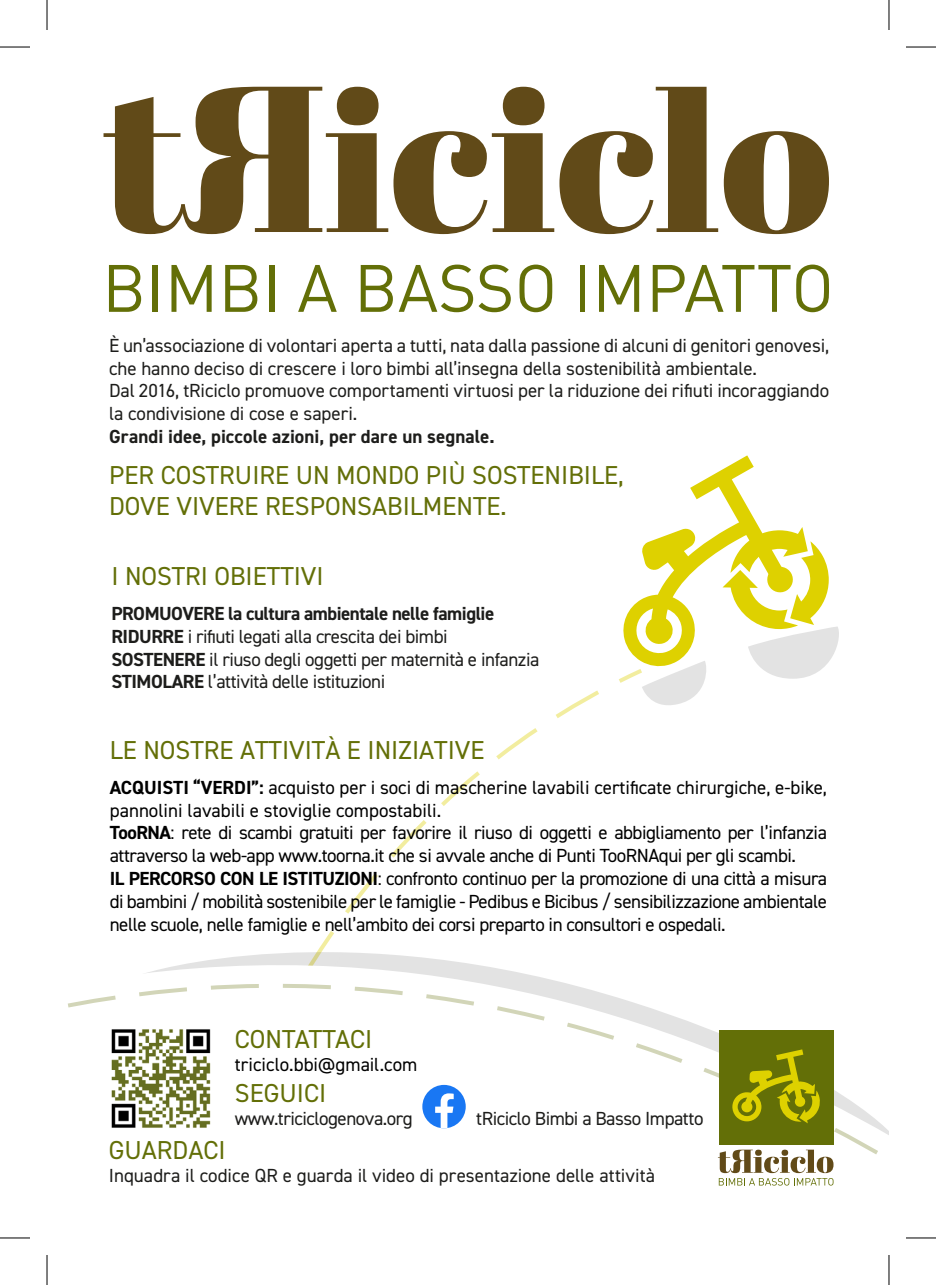
<style>
.page{position:relative;width:936px;height:1285px;background:#fff}
.page>*{position:absolute;margin:0;border:0;box-sizing:border-box;transform-origin:0 0}
.t1{font:26px/31.2px "DIN2014";color:#636f07}
.t2{font:19px/22.8px "DIN2014";letter-spacing:-.025em;color:#000}
.t3{font:19px/22.8px "DIN2014";letter-spacing:-.005em;color:#1d1d1b}
.t4{font:19px/22.8px "DIN2014";letter-spacing:-.025em;color:#1d1d1b}
.t5{font:19px "DIN2014";color:#000}
.s1{font-weight:700}
</style>
<div class="page">
<svg style="left:109px;top:265px;width:32px;height:47px"></svg>
<div style="left:153px;top:265px;width:5px;height:47px;background:#636f07"></div>
<svg style="left:171px;top:265px;width:41px;height:47px"></svg>
<svg style="left:225px;top:265px;width:32px;height:47px"></svg>
<div style="left:269px;top:265px;width:5px;height:47px;background:#636f07"></div>
<svg style="left:298px;top:265px;width:39px;height:47px"></svg>
<svg style="left:361px;top:265px;width:32px;height:47px"></svg>
<svg style="left:399px;top:264px;width:74px;height:48px"></svg>
<svg style="left:479px;top:264px;width:32px;height:48px"></svg>
<svg style="left:519px;top:264px;width:33px;height:48px"></svg>
<div style="left:580px;top:265px;width:5px;height:47px;background:#636f07"></div>
<svg style="left:599px;top:265px;width:40px;height:47px"></svg>
<svg style="left:653px;top:265px;width:137px;height:47px"></svg>
<svg style="left:796px;top:264px;width:33px;height:48px"></svg>
<svg style="left:724px;top:131px;width:105px;height:103px"></svg>
<svg style="left:104px;top:87px;width:614px;height:147px"></svg>
<svg style="left:147px;top:820px;width:417px;height:163px"></svg>
<svg style="left:68px;top:983px;width:821px;height:203px"></svg>
<svg style="left:619px;top:455px;width:220px;height:250px"></svg>
<div style="left:719px;top:1029px;width:114px;height:115px;background:#636f07"></div>
<svg style="left:732px;top:1049px;width:88px;height:74px"></svg>
<svg style="left:718px;top:1149px;width:115px;height:36px"></svg>
<div style="left:422px;top:1085px;width:44px;height:43px;background:#1977f3;border-radius:50%"></div>
<svg style="left:435px;top:1093px;width:19px;height:35px"></svg>
<img style="left:100px;top:1011px;width:127px;height:131px">
<hr style="left:0;top:47px;width:30px;height:1px;background:#000">
<hr style="left:906px;top:47px;width:30px;height:1px;background:#000">
<hr style="left:0;top:1237px;width:30px;height:1px;background:#000">
<hr style="left:906px;top:1237px;width:30px;height:1px;background:#000">
<hr style="left:47px;top:0;width:1px;height:30px;background:#000">
<hr style="left:47px;top:1255px;width:1px;height:30px;background:#000">
<hr style="left:889px;top:0;width:1px;height:30px;background:#000">
<hr style="left:889px;top:1255px;width:1px;height:30px;background:#000">
<p class="t3" style="left:109px;top:333px;width:722px">È un’associazione di volontari aperta a tutti, nata dalla passione di alcuni di genitori genovesi, che hanno deciso di crescere i loro bimbi all’insegna della sostenibilità ambientale.<br>Dal 2016, tRiciclo promuove comportamenti virtuosi per la riduzione dei rifiuti incoraggiando la condivisione di cose e saperi.<br><span class="s1">Grandi idee, piccole azioni, per dare un segnale.</span></p>
<p class="t1" style="left:109px;top:458px;width:516px">PER COSTRUIRE UN MONDO PIÙ SOSTENIBILE,<br>DOVE VIVERE RESPONSABILMENTE.</p>
<p class="t1" style="left:111px;top:560px;width:214px">I NOSTRI OBIETTIVI</p>
<p class="t4" style="left:111px;top:602px;width:430px"><span class="s1">PROMUOVERE la cultura ambientale nelle famiglie RIDURRE</span> i rifiuti legati alla crescita dei bimbi <span class="s1">SOSTENERE</span> il riuso degli oggetti per maternità e infanzia <span class="s1">STIMOLARE</span> l’attività delle istituzioni</p>
<p class="t1" style="left:110px;top:734px;width:376px">LE NOSTRE ATTIVITÀ E INIZIATIVE</p>
<p class="t2" style="left:110px;top:775px;width:719px"><span class="s1">ACQUISTI “VERDI”:</span> acquisto per i soci di mascherine lavabili certificate chirurgiche, e-bike, pannolini lavabili e stoviglie compostabili.<br><span class="s1">TooRNA</span>: rete di scambi gratuiti per favorire il riuso di oggetti e abbigliamento per l’infanzia attraverso la web-app www.toorna.it che si avvale anche di Punti TooRNAqui per gli scambi.<br><span class="s1">IL PERCORSO CON LE ISTITUZIONI</span>: confronto continuo per la promozione di una città a misura di bambini / mobilità sostenibile per le famiglie - Pedibus e Bicibus / sensibilizzazione ambientale nelle scuole, nelle famiglie e nell’ambito dei corsi preparto in consultori e ospedali.</p>
<p class="t1" style="left:235px;top:1022px;width:139px">CONTATTACI</p>
<p class="t5" style="left:235px;top:1052px;width:184px">triciclo.bbi@gmail.com</p>
<p class="t1" style="left:235px;top:1076px;width:93px">SEGUICI</p>
<p class="t4" style="left:235px;top:1106px;width:179px">www.triciclogenova.org</p>
<p class="t4" style="left:476px;top:1106px;width:229px">tRiciclo Bimbi a Basso Impatto</p>
<p class="t1" style="left:109px;top:1134px;width:118px">GUARDACI</p>
<p class="t3" style="left:109px;top:1163px;width:548px">Inquadra il codice QR e guarda il video di presentazione delle attività</p>
</div>
